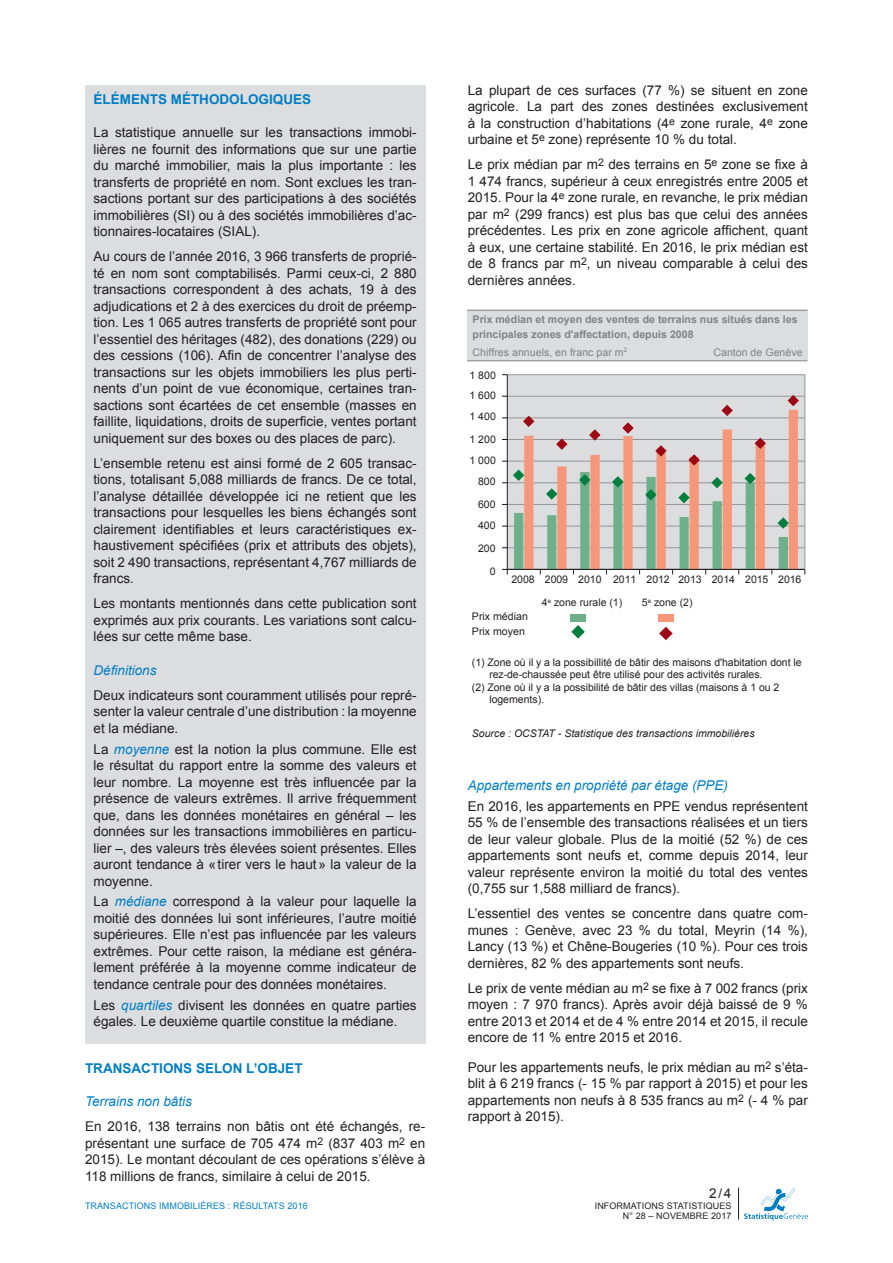
<style>
.page{position:relative;width:893px;height:1263px;background:#fff}
.page>*{position:absolute;margin:0;border:0;box-sizing:border-box;transform-origin:0 0}
.texte_-_texte_couran{font:13.5px/16.5px "Arial";color:#231f20;text-align:justify}
.texte_-_texte_couran-2{font:italic 13.5px "Arial";color:#007ec5}
.texte_-_titre_3{font:700 13.5px "Arial";color:#007ec5}
.t1{font:10.5px/14.7px "Arial";letter-spacing:-.005em;color:#231f20}
.t2{font:700 10.5px/14.7px "Arial";color:#808285}
.t3{font:italic 10.5px "Arial";color:#231f20}
.t4{font:10.5px "Arial";color:#808285}
.t5{font:10.5px "Arial";color:#262324}
.t6{font:9px "Arial";letter-spacing:.01em;color:#231f20}
.t7{font:9px "Arial";letter-spacing:.01em;color:#007ec5}
.s1{font-style:italic;color:#007ec5}
</style>
<div class="page">
<svg style="left:744px;top:1188px;width:64px;height:32px"></svg>
<hr style="left:738px;top:1188px;width:1px;height:31px;background:#231f20">
<div style="left:85px;top:85px;width:340px;height:959px;background:#dcdddf"></div>
<div style="left:467px;top:310px;width:340px;height:51px;background:#dcdddf"></div>
<hr style="left:467px;top:361px;width:340px;height:1px;background:#808285">
<hr style="left:467px;top:310px;width:340px;height:1px;background:#808285">
<div style="left:570px;top:614px;width:15px;height:7px;background:#6eb089"></div>
<div style="left:658px;top:614px;width:15px;height:7px;background:#f6977a"></div>
<svg style="left:571px;top:625px;width:14px;height:14px"></svg>
<svg style="left:659px;top:627px;width:14px;height:13px"></svg>
<svg style="left:507px;top:374px;width:298px;height:195px;background:#d7d8da"></svg>
<hr style="left:507px;top:569px;width:298px;height:1px;background:#231f20">
<svg style="left:502px;top:395px;width:297px;height:179px;background:#cfc4bb"></svg>
<hr style="left:805px;top:374px;width:1px;height:195px;background:#939598">
<p class="texte_-_titre_3" style="left:94px;top:90px;width:219px">ÉLÉMENTS MÉTHODOLOGIQUES</p>
<p class="texte_-_texte_couran" style="left:94px;top:124px;width:325px">La statistique annuelle sur les transactions immobi&shy;lières ne fournit des informations que sur une partie du marché immobilier, mais la plus importante : les transferts de propriété en nom. Sont exclues les tran&shy;sactions portant sur des participations à des sociétés immobilières (SI) ou à des sociétés immobilières d’ac&shy;tionnaires-locataires (SIAL).</p>
<p class="texte_-_texte_couran" style="left:94px;top:248px;width:325px">Au cours de l’année 2016, 3 966 transferts de proprié&shy;té en nom sont comptabilisés. Parmi ceux-ci, 2 880 transactions correspondent à des achats, 19 à des adjudications et 2 à des exercices du droit de préemp&shy;tion. Les 1 065 autres transferts de propriété sont pour l’essentiel des héritages (482), des donations (229) ou des cessions (106). Afin de concentrer l’analyse des transactions sur les objets immobiliers les plus perti&shy;nents d’un point de vue économique, certaines tran&shy;sactions sont écartées de cet ensemble (masses en faillite, liquidations, droits de superficie, ventes portant uniquement sur des boxes ou des places de parc).</p>
<p class="texte_-_texte_couran" style="left:94px;top:455px;width:325px">L’ensemble retenu est ainsi formé de 2 605 transac&shy;tions, totalisant 5,088 milliards de francs. De ce total, l’analyse détaillée développée ici ne retient que les transactions pour lesquelles les biens échangés sont clairement identifiables et leurs caractéristiques ex&shy;haustivement spécifiées (prix et attributs des objets), soit 2 490 transactions, représentant 4,767 milliards de francs.</p>
<p class="texte_-_texte_couran" style="left:94px;top:595px;width:325px">Les montants mentionnés dans cette publication sont exprimés aux prix courants. Les variations sont calcu&shy;lées sur cette même base.</p>
<p class="texte_-_texte_couran-2" style="left:94px;top:661px;width:65px">Définitions</p>
<p class="texte_-_texte_couran" style="left:94px;top:687px;width:325px">Deux indicateurs sont couramment utilisés pour repré&shy;senter la valeur centrale d’une distribution : la moyenne et la médiane.</p>
<p class="texte_-_texte_couran" style="left:94px;top:741px;width:325px">La <span class="s1">moyenne</span> est la notion la plus commune. Elle est le résultat du rapport entre la somme des valeurs et leur nombre. La moyenne est très influencée par la présence de valeurs extrêmes. Il arrive fréquemment que, dans les données monétaires en général – les données sur les transactions immobilières en particu&shy;lier –, des valeurs très élevées soient présentes. Elles auront tendance à «tirer vers le haut» la valeur de la moyenne.</p>
<p class="texte_-_texte_couran" style="left:94px;top:893px;width:325px">La <span class="s1">médiane</span> correspond à la valeur pour laquelle la moitié des données lui sont inférieures, l’autre moitié supérieures. Elle n’est pas influencée par les valeurs extrêmes. Pour cette raison, la médiane est généra&shy;lement préférée à la moyenne comme indicateur de tendance centrale pour des données monétaires.</p>
<p class="texte_-_texte_couran" style="left:94px;top:997px;width:325px">Les <span class="s1">quartiles</span> divisent les données en quatre parties égales. Le deuxième quartile constitue la médiane.</p>
<p class="texte_-_titre_3" style="left:85px;top:1059px;width:219px">TRANSACTIONS SELON L’OBJET</p>
<p class="texte_-_texte_couran-2" style="left:85px;top:1093px;width:108px">Terrains non bâtis</p>
<p class="texte_-_texte_couran" style="left:85px;top:1118px;width:342px">En 2016, 138 terrains non bâtis ont été échangés, re&shy;présentant une surface de 705 474 m<sup>2</sup> (837 403 m<sup>2</sup> en 2015). Le montant découlant de ces opérations s’élève à 118 millions de francs, similaire à celui de 2015.</p>
<p class="t7" style="left:85px;top:1199px;width:224px">TRANSACTIONS IMMOBILIÈRES : RÉSULTATS 2016</p>
<p class="texte_-_texte_couran" style="left:468px;top:82px;width:342px">La plupart de ces surfaces (77 %) se situent en zone agricole. La part des zones destinées exclusivement à la construction d’habitations (4<sup>e</sup> zone rurale, 4<sup>e</sup> zone urbaine et 5<sup>e</sup> zone) représente 10 % du total.</p>
<p class="texte_-_texte_couran" style="left:468px;top:157px;width:342px">Le prix médian par m<sup>2</sup> des terrains en 5<sup>e</sup> zone se fixe à 1 474 francs, supérieur à ceux enregistrés entre 2005 et 2015. Pour la 4<sup>e</sup> zone rurale, en revanche, le prix médian par m<sup>2</sup> (299 francs) est plus bas que celui des années précédentes. Les prix en zone agricole affichent, quant à eux, une certaine stabilité. En 2016, le prix médian est de 8 francs par m<sup>2</sup>, un niveau comparable à celui des dernières années.</p>
<p class="t2" style="left:473px;top:312px;width:327px">Prix médian et moyen des ventes de terrains nus situés dans les principales zones d'affectation, depuis 2008</p>
<p class="t4" style="left:473px;top:345px;width:156px">Chiffres annuels, en franc par m<sup>2</sup></p>
<p class="t4" style="left:713px;top:345px;width:91px">Canton de Genève</p>
<p class="t1" style="left:469px;top:368px;width:28px">1 800</p>
<p class="t1" style="left:469px;top:388px;width:28px">1 600</p>
<p class="t1" style="left:469px;top:409px;width:28px">1 400</p>
<p class="t1" style="left:469px;top:432px;width:28px">1 200</p>
<p class="t1" style="left:469px;top:453px;width:28px">1 000</p>
<p class="t1" style="left:478px;top:474px;width:19px">800</p>
<p class="t1" style="left:478px;top:497px;width:19px">600</p>
<p class="t1" style="left:478px;top:518px;width:19px">400</p>
<p class="t1" style="left:478px;top:541px;width:19px">200</p>
<p class="t1" style="left:490px;top:564px;width:7px">0</p>
<p class="t1" style="left:511px;top:572px;width:291px">2008 2009 2010 2011 2012 2013 2014 2015 2016</p>
<p class="t5" style="left:542px;top:596px;width:82px">4<sup>e</sup> zone rurale (1)</p>
<p class="t5" style="left:642px;top:596px;width:52px">5<sup>e</sup> zone (2)</p>
<p class="t1" style="left:472px;top:609px;width:57px">Prix médian<br>Prix moyen</p>
<p class="t1" style="left:472px;top:655px;width:331px">(1) Zone où il y a la possibillité de bâtir des maisons d'habitation dont le</p>
<p class="t1" style="left:489px;top:667px;width:275px">rez-de-chaussée peut être utilisé pour des activités rurales.</p>
<p class="t1" style="left:472px;top:680px;width:309px">(2) Zone où il y a la possibilité de bâtir des villas (maisons à 1 ou 2</p>
<p class="t1" style="left:489px;top:692px;width:56px">logements).</p>
<p class="t3" style="left:472px;top:727px;width:284px">Source : OCSTAT - Statistique des transactions immobilières</p>
<p class="texte_-_texte_couran-2" style="left:468px;top:777px;width:262px">Appartements en propriété par étage (PPE)</p>
<p class="texte_-_texte_couran" style="left:468px;top:798px;width:342px">En 2016, les appartements en PPE vendus représentent 55 % de l’ensemble des transactions réalisées et un tiers de leur valeur globale. Plus de la moitié (52 %) de ces appartements sont neufs et, comme depuis 2014, leur valeur représente environ la moitié du total des ventes (0,755 sur 1,588 milliard de francs).</p>
<p class="texte_-_texte_couran" style="left:468px;top:905px;width:342px">L’essentiel des ventes se concentre dans quatre com&shy;munes : Genève, avec 23 % du total, Meyrin (14 %), Lancy (13 %) et Chêne-Bougeries (10 %). Pour ces trois dernières, 82 % des appartements sont neufs.</p>
<p class="texte_-_texte_couran" style="left:468px;top:980px;width:342px">Le prix de vente médian au m<sup>2</sup> se fixe à 7 002 francs (prix moyen : 7 970 francs). Après avoir déjà baissé de 9 % entre 2013 et 2014 et de 4 % entre 2014 et 2015, il recule encore de 11 % entre 2015 et 2016.</p>
<p class="texte_-_texte_couran" style="left:468px;top:1059px;width:342px">Pour les appartements neufs, le prix médian au m<sup>2</sup> s’éta&shy;blit à 6 219 francs (- 15 % par rapport à 2015) et pour les appartements non neufs à 8 535 francs au m<sup>2</sup> (- 4 % par rapport à 2015).</p>
<p class="texte_-_texte_couran" style="left:709px;top:1185px;width:24px">2/4</p>
<p class="t6" style="left:595px;top:1199px;width:138px">INFORMATIONS STATISTIQUES</p>
<p class="t6" style="left:623px;top:1210px;width:110px">N° 28 – NOVEMBRE 2017</p>
</div>
